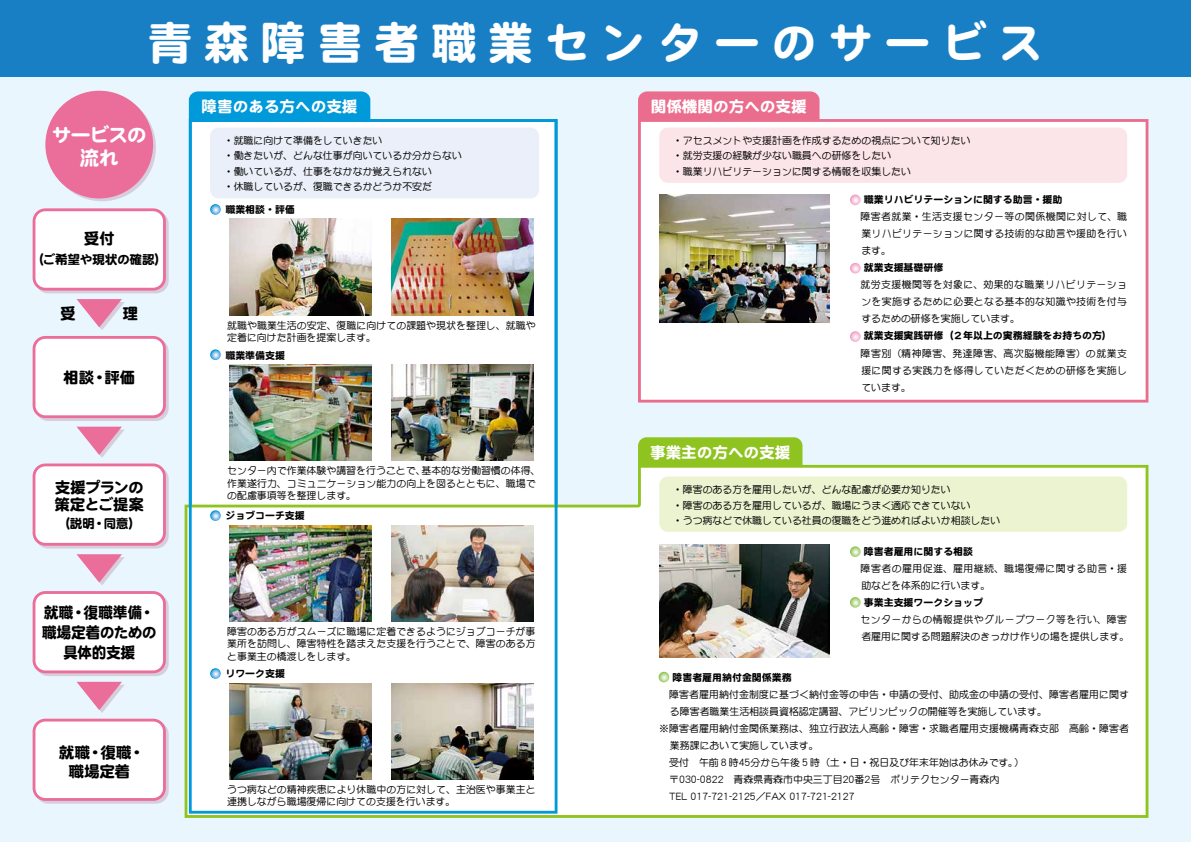
<style>
.page{position:relative;width:1191px;height:842px;background:#eaf6fd}
.page>*{position:absolute;margin:0;border:0;box-sizing:border-box;transform-origin:0 0}
.t1{font:45.4px "DF Maru Gothic SB MP RKSJ H";letter-spacing:.25em;color:#fff}
.t2{font:19.8px/22.7px "DF Maru Gothic SB MP RKSJ H";letter-spacing:-.05em;color:#fff;text-align:center}
.t3{font:15.6px "DF Maru Gothic SB MP RKSJ H";color:#fff}
.t4{font:15.6px/19.8px "DF Maru Gothic SB MP RKSJ H";letter-spacing:-.025em;color:#000;text-align:center}
.t5{font:15.6px/19.8px "DF Maru Gothic SB MP RKSJ H";letter-spacing:-.025em;color:#000;text-align:center;scale:.95 1}
.t6{font:15.6px/17px "DF Maru Gothic SB MP RKSJ H";letter-spacing:-.045em;color:#000}
.t7{font:12.8px "DF Maru Gothic SB MP RKSJ H";letter-spacing:-.02em;color:#000}
.t8{font:9.9px/15.6px "DF Maru Gothic Md MP RKSJ H";color:#000}
.t9{font:9.9px "DF Maru Gothic SB MP RKSJ H";color:#000}
.t10{font:9.9px/17px "DF Maru Gothic Md MP RKSJ H";letter-spacing:.045em;color:#000}
.s1{font-family:"DF Maru Gothic Md MP RKSJ H"}
</style>
<div class="page">
<div style="left:0;top:0;width:1191px;height:77px;background:#187fc4"></div>
<div style="left:638px;top:119px;width:510px;height:284px;background:#fff"></div>
<div style="left:659px;top:128px;width:468px;height:55px;background:#fce5e8;border-radius:9px"></div>
<img style="left:659px;top:195px;width:170px;height:127px">
<svg style="left:850px;top:195px;width:10px;height:10px"></svg>
<svg style="left:850px;top:263px;width:10px;height:10px"></svg>
<svg style="left:850px;top:331px;width:10px;height:11px"></svg>
<div style="left:185px;top:465px;width:963px;height:353px;background:#fff"></div>
<div style="left:659px;top:476px;width:468px;height:56px;background:#ecf3d0;border-radius:9px"></div>
<img style="left:659px;top:545px;width:170px;height:112px">
<svg style="left:850px;top:546px;width:10px;height:11px"></svg>
<svg style="left:658px;top:672px;width:11px;height:10px"></svg>
<svg style="left:850px;top:597px;width:10px;height:11px"></svg>
<svg style="left:48px;top:94px;width:108px;height:107px"></svg>
<div style="left:45px;top:91px;width:108px;height:107px;background:#eb6d9a;border-radius:50%"></div>
<div style="left:35px;top:211px;width:134px;height:82px;border:3px solid #d6aec0;border-radius:11px"></div>
<div style="left:34px;top:210px;width:130px;height:79px;background:#fff;border-radius:11px"></div>
<div style="left:33px;top:208px;width:133px;height:83px;border:3px solid #eb6d9a;border-radius:11px"></div>
<div style="left:35px;top:339px;width:134px;height:82px;border:3px solid #d6aec0;border-radius:11px"></div>
<div style="left:34px;top:337px;width:130px;height:80px;background:#fff;border-radius:11px"></div>
<div style="left:33px;top:336px;width:133px;height:82px;border:3px solid #eb6d9a;border-radius:11px"></div>
<div style="left:35px;top:466px;width:134px;height:83px;border:3px solid #d6aec0;border-radius:11px"></div>
<div style="left:34px;top:465px;width:130px;height:79px;background:#fff;border-radius:11px"></div>
<div style="left:33px;top:463px;width:133px;height:83px;border:3px solid #eb6d9a;border-radius:11px"></div>
<div style="left:35px;top:594px;width:134px;height:82px;border:3px solid #d6aec0;border-radius:11px"></div>
<div style="left:34px;top:592px;width:130px;height:80px;background:#fff;border-radius:11px"></div>
<div style="left:33px;top:591px;width:133px;height:82px;border:3px solid #eb6d9a;border-radius:11px"></div>
<div style="left:35px;top:721px;width:134px;height:83px;border:3px solid #d6aec0;border-radius:11px"></div>
<div style="left:34px;top:720px;width:130px;height:79px;background:#fff;border-radius:11px"></div>
<div style="left:33px;top:719px;width:133px;height:82px;border:3px solid #eb6d9a;border-radius:11px"></div>
<svg style="left:77px;top:299px;width:48px;height:31px"></svg>
<svg style="left:77px;top:427px;width:48px;height:31px"></svg>
<svg style="left:77px;top:554px;width:48px;height:31px"></svg>
<svg style="left:77px;top:682px;width:47px;height:31px"></svg>
<div style="left:638px;top:91px;width:181px;height:29px;background:#eb6d8e"></div>
<div style="left:638px;top:437px;width:164px;height:29px;background:#8fc31f"></div>
<div style="left:189px;top:91px;width:181px;height:28px;background:#0099d9"></div>
<img style="left:189px;top:119px;width:368px;height:695px">
<h1 class="t1" style="left:147px;top:20px;width:897px">青森障害者職業センターのサービス</h1>
<h2 class="t2" style="left:52px;top:124px;width:96px">サービスの流れ</h2>
<h3 class="t4" style="left:84px;top:229px;width:32px">受付</h3>
<p class="t7" style="left:31px;top:253px;width:138px">（ご希望や現状の確認）</p>
<h3 class="t4" style="left:60px;top:303px;width:79px">受　　　理</h3>
<h3 class="t4" style="left:63px;top:368px;width:73px">相談・評価</h3>
<h3 class="t6" style="left:54px;top:479px;width:91px">支援プランの策定とご提案</h3>
<p class="t7" style="left:57px;top:517px;width:86px">（説明・同意）</p>
<h3 class="t5" style="left:42px;top:603px;width:122px">就職・復職準備・職場定着のための具体的支援</h3>
<h3 class="t4" style="left:59px;top:742px;width:87px">就職・復職・職場定着</h3>
<h3 class="t3" style="left:202px;top:98px;width:157px">障害のある方への支援</h3>
<p class="t8" style="left:224px;top:132px;width:240px">・就職に向けて準備をしていきたい<br>・働きたいが、どんな仕事が向いているか分からない・働いているが、仕事をなかなか覚えられない<br>・休職しているが、復職できるかどうか不安だ</p>
<p class="t9" style="left:225px;top:205px;width:71px">職業相談・評価</p>
<p class="t8" style="left:227px;top:319px;width:310px;line-height:12.8px">就職や職業生活の安定、復職に向けての課題や現状を整理し、就職や定着に向けた計画を提案します。</p>
<p class="t9" style="left:225px;top:350px;width:61px">職業準備支援</p>
<p class="t8" style="left:227px;top:464px;width:315px;line-height:12.8px">センター内で作業体験や講習を行うことで、基本的な労働習慣の体得、作業遂行力、コミュニケーション能力の向上を図るとともに、職場での配慮事項等を整理します。</p>
<p class="t9" style="left:225px;top:511px;width:81px">ジョブコーチ支援</p>
<p class="t8" style="left:227px;top:625px;width:310px;line-height:12.8px;text-align:justify">障害のある方がスムーズに職場に定着できるようにジョブコーチが事業所を訪問し、障害特性を踏まえた支援を行うことで、障害のある方と事業主の橋渡しをします。</p>
<p class="t9" style="left:225px;top:669px;width:61px">リワーク支援</p>
<p class="t8" style="left:227px;top:783px;width:310px;line-height:12.8px">うつ病などの精神疾患により休職中の方に対して、主治医や事業主と連携しながら職場復帰に向けての支援を行います。</p>
<h3 class="t3" style="left:651px;top:98px;width:157px">関係機関の方への支援</h3>
<p class="t8" style="left:673px;top:132px;width:299px">・アセスメントや支援計画を作成するための視点について知りたい・就労支援の経験が少ない職員への研修をしたい<br>・職業リハビリテーションに関する情報を収集したい</p>
<p class="t9" style="left:850px;top:195px;width:213px">　 職業リハビリテーションに関する助言・援助</p>
<p class="t8" style="left:861px;top:208px;width:267px;line-height:17px;text-align:justify;text-indent:-11px">　障害者就業・生活支援センター等の関係機関に対して、職業リハビリテーションに関する技術的な助言や援助を行います。</p>
<p class="t9" style="left:850px;top:263px;width:94px">　 就業支援基礎研修</p>
<p class="t8" style="left:861px;top:276px;width:267px;line-height:17px;text-align:justify;text-indent:-11px">　就労支援機関等を対象に、効果的な職業リハビリテーションを実施するために必要となる基本的な知識や技術を付与するための研修を実施しています。</p>
<p class="t9" style="left:850px;top:331px;width:263px">　 就業支援実践研修（２年以上の実務経験をお持ちの方）</p>
<p class="t8" style="left:861px;top:344px;width:267px;line-height:17px;text-align:justify;text-indent:-11px">　障害別（精神障害、発達障害、高次脳機能障害）の就業支援に関する実践力を修得していただくための研修を実施しています。</p>
<h3 class="t3" style="left:650px;top:444px;width:142px">事業主の方への支援</h3>
<p class="t8" style="left:673px;top:482px;width:329px">・障害のある方を雇用したいが、どんな配慮が必要か知りたい<br>・障害のある方を雇用しているが、職場にうまく適応できていない<br>・うつ病などで休職している社員の復職をどう進めればよいか相談したい</p>
<p class="t9" style="left:850px;top:546px;width:124px"><span class="s1">　</span> 障害者雇用に関する相談</p>
<p class="t10" style="left:861px;top:560px;width:267px;text-indent:-11px">　障害者の雇用促進、雇用継続、職場復帰に関する助言・援助などを体系的に行います。</p>
<p class="t9" style="left:854px;top:597px;width:130px"><span class="s1">　</span>事業主支援ワークショップ</p>
<p class="t8" style="left:850px;top:611px;width:280px;line-height:17px;text-align:right">　センターからの情報提供やグループワーク等を行い、障害者雇用に関する問題解決のきっかけ作りの場を提供します。</p>
<p class="t9" style="left:659px;top:672px;width:134px"><span class="s1">　</span> 障害者雇用納付金関係業務</p>
<p class="t8" style="left:659px;top:686px;width:471px">　障害者雇用納付金制度に基づく納付金等の申告・申請の受付、助成金の申請の受付、障害者雇用に関す</p>
<p class="t8" style="left:670px;top:703px;width:379px">る障害者職業生活相談員資格認定講習、アビリンピックの開催等を実施しています。</p>
<p class="t8" style="left:659px;top:720px;width:471px">※障害者雇用納付金関係業務は、独立行政法人高齢・障害・求職者雇用支援機構青森支部　高齢・障害者</p>
<p class="t8" style="left:670px;top:737px;width:150px">業務課において実施しています。</p>
<p class="t8" style="left:659px;top:754px;width:366px">　受付　午前８時45分から午後５時（土・日・祝日及び年末年始はお休みです。）</p>
<p class="t8" style="left:659px;top:771px;width:342px">　〒030-0822　青森県青森市中央三丁目20番2号　ポリテクセンター青森内</p>
<p class="t8" style="left:659px;top:788px;width:197px">　TEL 017-721-2125／FAX 017-721-2127</p>
</div>
